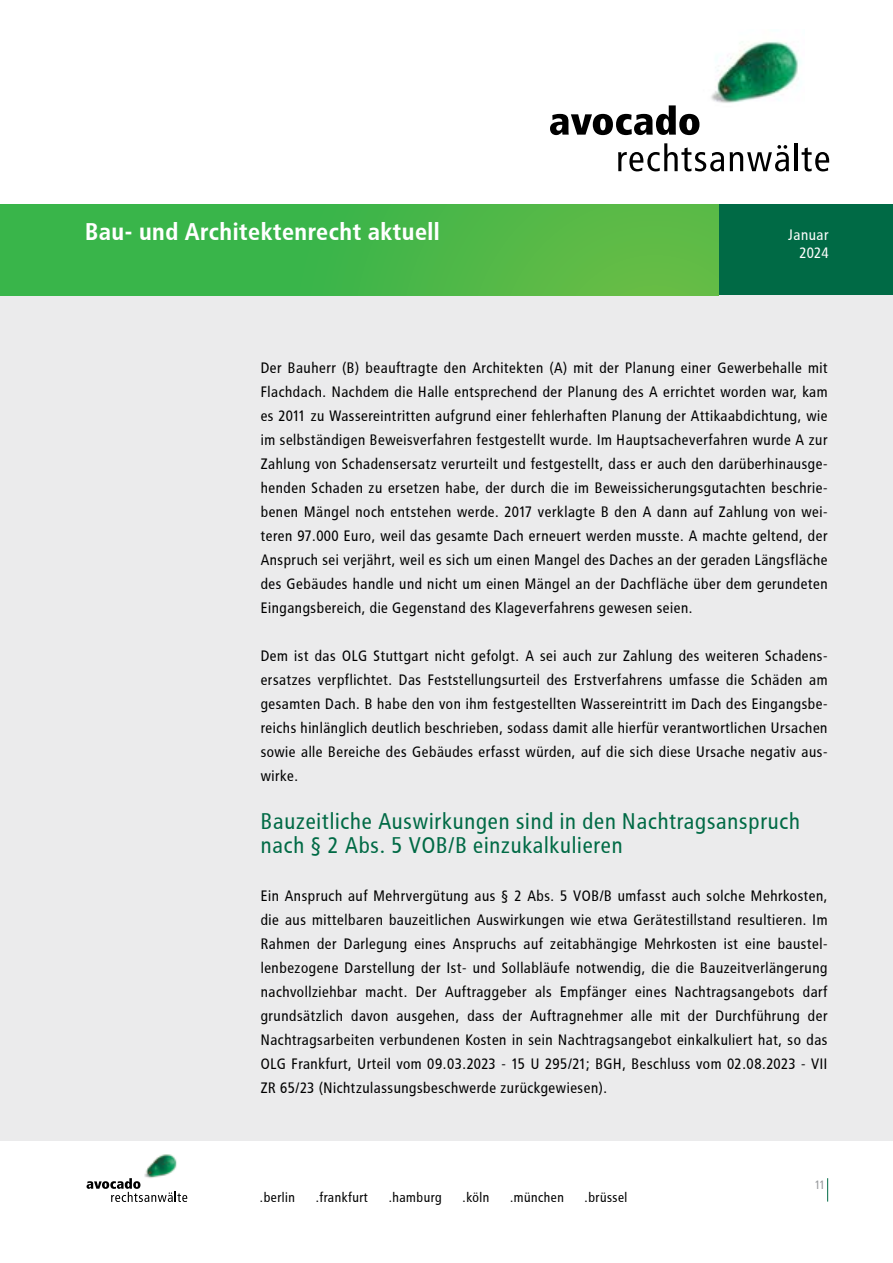
<style>
.page{position:relative;width:893px;height:1263px;background:#fff}
.page>*{position:absolute;margin:0;border:0;box-sizing:border-box;transform-origin:0 0}
.t1{font:700 24px "Avocado";color:#fff}
.t2{font:22.5px/24px "Avocado";color:#006a45}
.t3{font:15px/24px "Avocado";color:#000;text-align:justify}
.t4{font:15px/18px "Avocado";color:#fff;text-align:right}
.t5{font:13.5px "Avocado";color:#000}
.t6{font:12px "Avocado";color:#97999c}
</style>
<div class="page">
<img style="left:711px;top:41px;width:90px;height:62px">
<svg style="left:550px;top:105px;width:149px;height:30px"></svg>
<svg style="left:618px;top:143px;width:106px;height:28px"></svg>
<svg style="left:730px;top:145px;width:59px;height:26px"></svg>
<hr style="left:795px;top:143px;width:3px;height:28px;background:#000">
<svg style="left:802px;top:147px;width:27px;height:24px"></svg>
<div style="left:719px;top:204px;width:174px;height:92px;background:#006a45"></div>
<svg style="left:827px;top:1178px;width:1px;height:23px"></svg>
<div style="left:0;top:296px;width:893px;height:845px;background:#ebebec"></div>
<img style="left:144px;top:1154px;width:33px;height:24px">
<svg style="left:87px;top:1178px;width:100px;height:24px"></svg>
<div style="left:0;top:204px;width:719px;height:92px;background:linear-gradient(to right,#2eb34b,#61bb46)"></div>
<h1 class="t1" style="left:85px;top:218px;width:357px">Bau- und Architektenrecht aktuell</h1>
<p class="t4" style="left:788px;top:226px;width:42px">Januar<br>2024</p>
<p class="t3" style="left:261px;top:355px;width:569px">Der Bauherr (B) beauftragte den Architekten (A) mit der Planung einer Gewerbehalle mit Flachdach. Nachdem die Halle entsprechend der Planung des A errichtet worden war, kam es 2011 zu Wassereintritten aufgrund einer fehlerhaften Planung der Attikaabdichtung, wie im selbständigen Beweisverfahren festgestellt wurde. Im Hauptsacheverfahren wurde A zur Zahlung von Schadensersatz verurteilt und festgestellt, dass er auch den darüberhinausge&shy;henden Schaden zu ersetzen habe, der durch die im Beweissicherungsgutachten beschrie&shy;benen Mängel noch entstehen werde. 2017 verklagte B den A dann auf Zahlung von wei&shy;teren 97.000 Euro, weil das gesamte Dach erneuert werden musste. A machte geltend, der Anspruch sei verjährt, weil es sich um einen Mangel des Daches an der geraden Längsfläche des Gebäudes handle und nicht um einen Mängel an der Dachfläche über dem gerundeten Eingangsbereich, die Gegenstand des Klageverfahrens gewesen seien.</p>
<p class="t3" style="left:261px;top:643px;width:569px">Dem ist das OLG Stuttgart nicht gefolgt. A sei auch zur Zahlung des weiteren Schadens&shy;ersatzes verpflichtet. Das Feststellungsurteil des Erstverfahrens umfasse die Schäden am gesamten Dach. B habe den von ihm festgestellten Wassereintritt im Dach des Eingangsbe&shy;reichs hinlänglich deutlich beschrieben, sodass damit alle hierfür verantwortlichen Ursachen sowie alle Bereiche des Gebäudes erfasst würden, auf die sich diese Ursache negativ aus&shy;wirke.</p>
<h2 class="t2" style="left:261px;top:809px;width:542px">Bauzeitliche Auswirkungen sind in den Nachtragsanspruch nach § 2 Abs. 5 VOB/B einzukalkulieren</h2>
<p class="t3" style="left:261px;top:883px;width:569px">Ein Anspruch auf Mehrvergütung aus § 2 Abs. 5 VOB/B umfasst auch solche Mehrkosten, die aus mittelbaren bauzeitlichen Auswirkungen wie etwa Gerätestillstand resultieren. Im Rahmen der Darlegung eines Anspruchs auf zeitabhängige Mehrkosten ist eine baustel&shy;lenbezogene Darstellung der Ist- und Sollabläufe notwendig, die die Bauzeitverlängerung nachvollziehbar macht. Der Auftraggeber als Empfänger eines Nachtragsangebots darf grundsätzlich davon ausgehen, dass der Auftragnehmer alle mit der Durchführung der Nachtragsarbeiten verbundenen Kosten in sein Nachtragsangebot einkalkuliert hat, so das OLG Frankfurt, Urteil vom 09.03.2023 - 15 U 295/21; BGH, Beschluss vom 02.08.2023 - VII ZR 65/23 (Nichtzulassungsbeschwerde zurückgewiesen).</p>
<p class="t5" style="left:260px;top:1189px;width:37px">.berlin</p>
<p class="t5" style="left:316px;top:1189px;width:54px">.frankfurt</p>
<p class="t5" style="left:389px;top:1189px;width:55px">.hamburg</p>
<p class="t5" style="left:463px;top:1189px;width:29px">.köln</p>
<p class="t5" style="left:510px;top:1189px;width:56px">.münchen</p>
<p class="t5" style="left:585px;top:1189px;width:45px">.brüssel</p>
<p class="t6" style="left:815px;top:1178px;width:12px">11</p>
</div>
